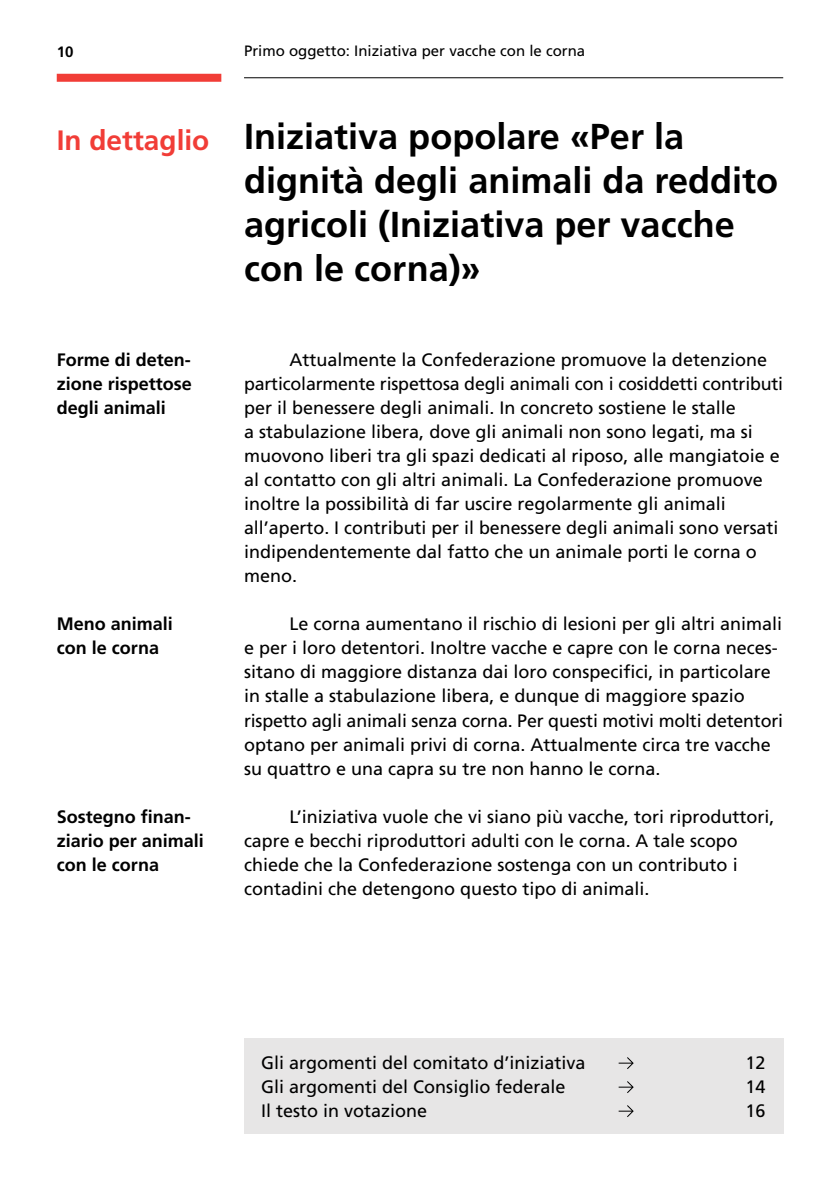
<style>
.page{position:relative;width:840px;height:1191px;background:#fff}
.page>*{position:absolute;margin:0;border:0;box-sizing:border-box;transform-origin:0 0}
.t1{font:700 36px/44px "Frutiger LT Std";color:#000}
.t2{font:700 28px "Frutiger LT Std";color:#f13d37}
.t3{font:18px/24px "Frutiger LT Std";color:#000}
.t4{font:700 18px/24px "Frutiger LT Std";color:#000}
.t5{font:15px "Frutiger LT Std";color:#000}
.t6{font:700 15px "Frutiger LT Std";color:#000}
</style>
<div class="page">
<hr style="left:244px;top:77px;width:538px;height:1px;background:#000">
<div style="left:57px;top:74px;width:164px;height:8px;background:#f13d37"></div>
<div style="left:244px;top:1038px;width:538px;height:96px;background:#e7e6e6"></div>
<svg style="left:618px;top:1057px;width:15px;height:12px"></svg>
<svg style="left:618px;top:1081px;width:15px;height:12px"></svg>
<svg style="left:618px;top:1105px;width:15px;height:12px"></svg>
<p class="t6" style="left:57px;top:43px;width:18px">10</p>
<h1 class="t5" style="left:244px;top:42px;width:342px">Primo oggetto: Iniziativa per vacche con le corna</h1>
<h2 class="t2" style="left:57px;top:124px;width:154px">In dettaglio</h2>
<h3 class="t4" style="left:57px;top:348px;width:137px;text-align:justify">Forme di deten&shy;zione rispettose degli animali</h3>
<h3 class="t4" style="left:57px;top:612px;width:118px">Meno animali con le corna</h3>
<h3 class="t4" style="left:57px;top:804px;width:149px">Sostegno finan&shy;ziario per animali con le corna</h3>
<h1 class="t1" style="left:244px;top:115px;width:535px">Iniziativa popolare «Per la dignità degli animali da reddito agricoli (Iniziativa per vacche con le corna)»</h1>
<p class="t3" style="left:244px;top:348px;width:540px;text-indent:45px">Attualmente la Confederazione promuove la detenzione particolarmente rispettosa degli animali con i cosiddetti contributi per il benessere degli animali. In concreto sostiene le stalle<br>a stabulazione libera, dove gli animali non sono legati, ma si muovono liberi tra gli spazi dedicati al riposo, alle mangiatoie e al contatto con gli altri animali. La Confederazione promuove inoltre la possibilità di far uscire regolarmente gli animali all’aperto. I contributi per il benessere degli animali sono versati indipendentemente dal fatto che un animale porti le corna o meno.</p>
<p class="t3" style="left:244px;top:612px;width:540px;text-indent:45px">Le corna aumentano il rischio di lesioni per gli altri animali e per i loro detentori. Inoltre vacche e capre con le corna neces&shy;sitano di maggiore distanza dai loro conspecifici, in particolare in stalle a stabulazione libera, e dunque di maggiore spazio rispetto agli animali senza corna. Per questi motivi molti detentori optano per animali privi di corna. Attualmente circa tre vacche su quattro e una capra su tre non hanno le corna.</p>
<p class="t3" style="left:244px;top:804px;width:531px;text-indent:45px">L’iniziativa vuole che vi siano più vacche, tori riproduttori, capre e becchi riproduttori adulti con le corna. A tale scopo chiede che la Confederazione sostenga con un contributo i contadini che detengono questo tipo di animali.</p>
<p class="t3" style="left:261px;top:1051px;width:326px">Gli argomenti del comitato d’iniziativa</p>
<p class="t3" style="left:745px;top:1051px;width:22px">12</p>
<p class="t3" style="left:261px;top:1075px;width:306px">Gli argomenti del Consiglio federale</p>
<p class="t3" style="left:745px;top:1075px;width:22px">14</p>
<p class="t3" style="left:261px;top:1099px;width:168px">Il testo in votazione</p>
<p class="t3" style="left:745px;top:1099px;width:22px">16</p>
</div>
